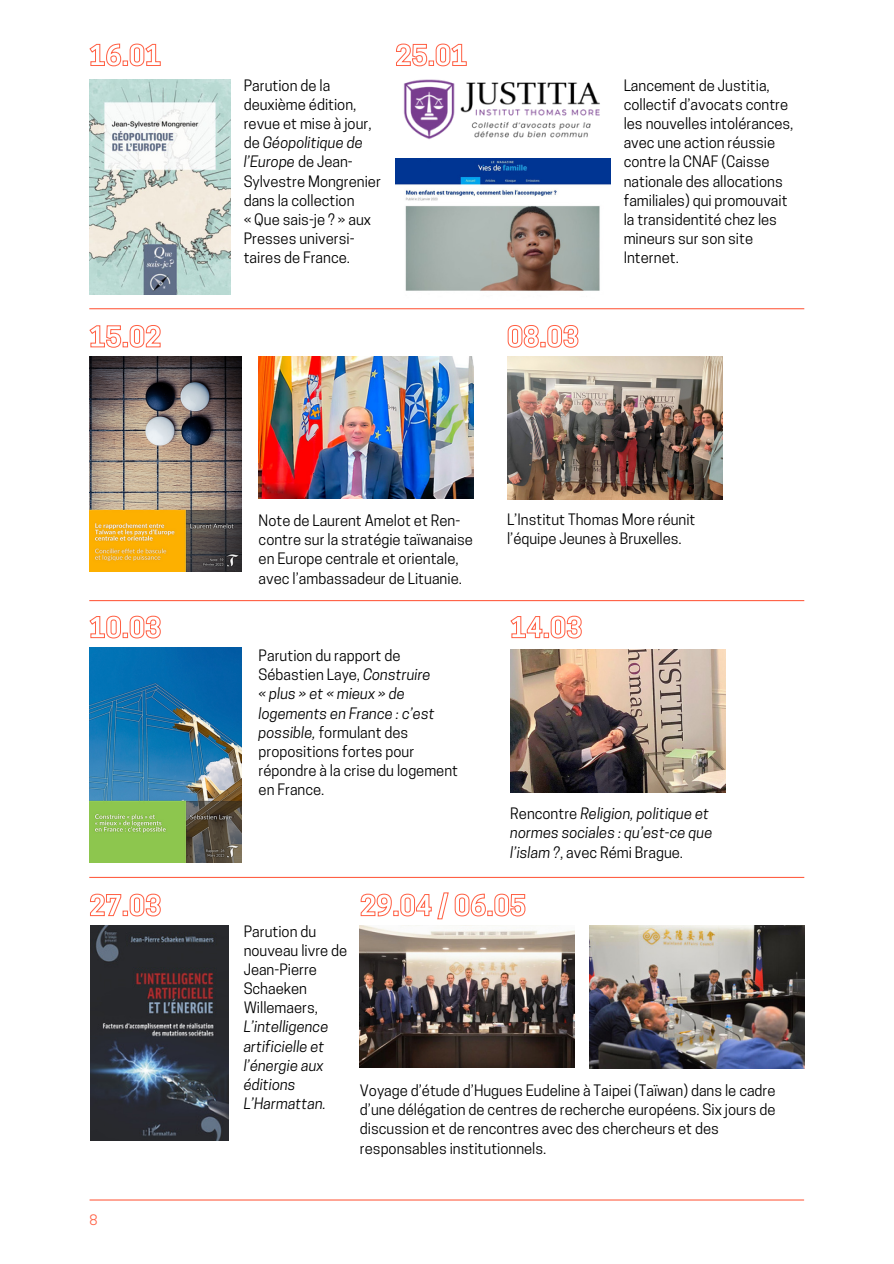
<style>
.page{position:relative;width:894px;height:1264px;background:#fff}
.page>*{position:absolute;margin:0;border:0;box-sizing:border-box;transform-origin:0 0}
.t1{font:14.85px/19.2px "Cooper Hewitt";color:#000}
.t2{font:italic 14.85px/19.2px "Cooper Hewitt";color:#000}
.t3{font:13.5px "Cooper Hewitt";color:#ff6145}
.s1{font-style:italic}
.s2{font-style:normal}
</style>
<div class="page">
<hr style="left:90px;top:1199px;width:713px;height:1px;background:#ff6145">
<hr style="left:89px;top:308px;width:715px;height:1px;background:#ff6145">
<img style="left:89px;top:79px;width:141px;height:215px">
<img style="left:395px;top:158px;width:215px;height:133px">
<hr style="left:89px;top:600px;width:715px;height:1px;background:#ff6145">
<hr style="left:89px;top:876px;width:715px;height:2px;background:#ff6145">
<img style="left:589px;top:925px;width:215px;height:143px">
<img style="left:507px;top:356px;width:214px;height:143px">
<img style="left:89px;top:356px;width:152px;height:215px">
<img style="left:258px;top:356px;width:215px;height:143px">
<img style="left:403px;top:79px;width:197px;height:61px">
<img style="left:89px;top:647px;width:152px;height:215px">
<img style="left:510px;top:649px;width:215px;height:143px">
<img style="left:90px;top:925px;width:139px;height:214px">
<svg style="left:89px;top:43px;width:72px;height:24px"></svg>
<svg style="left:396px;top:43px;width:71px;height:24px"></svg>
<svg style="left:507px;top:325px;width:72px;height:23px"></svg>
<svg style="left:89px;top:615px;width:72px;height:24px"></svg>
<svg style="left:90px;top:893px;width:71px;height:24px"></svg>
<svg style="left:360px;top:892px;width:166px;height:27px"></svg>
<svg style="left:89px;top:325px;width:72px;height:23px"></svg>
<svg style="left:510px;top:615px;width:72px;height:24px"></svg>
<img style="left:360px;top:925px;width:215px;height:142px">
<h1 class="t3" style="left:89px;top:1215px;width:10px">8</h1>
<p class="t1" style="left:243px;top:77px;width:139px">Parution de la deuxième édition, revue et mise à jour, de <span class="s1">Géopolitique de l’Europe</span> de Jean-<br>Sylvestre Mongrenier dans la collection</p>
<p class="t1" style="left:243px;top:211px;width:129px">« Que sais-je ? » aux<br>Presses universi&shy;taires de France.</p>
<h1 class="t1" style="left:623px;top:77px;width:171px">Lancement de Justitia, collectif d’avocats contre les nouvelles intolérances, avec une action réussie contre la CNAF (Caisse nationale des allocations familiales) qui promouvait</h1>
<p class="t1" style="left:623px;top:211px;width:155px">la transidentité chez les mineurs sur son site<br>Internet.</p>
<p class="t1" style="left:258px;top:513px;width:216px">Note de Laurent Amelot et Ren&shy;contre sur la stratégie taïwanaise en Europe centrale et orientale, avec l’ambassadeur de Lituanie.</p>
<p class="t1" style="left:258px;top:647px;width:143px">Parution du rapport de</p>
<p class="t1" style="left:258px;top:667px;width:173px">Sébastien Laye, <span class="s1">Construire</span></p>
<h1 class="t1" style="left:258px;top:686px;width:201px"><span class="s1">« plus » et « mieux » de logements en France : c’est possible,</span> formulant des propositions fortes pour répondre à la crise du logement en France.</h1>
<p class="t1" style="left:507px;top:511px;width:190px">L’Institut Thomas More réunit l’équipe Jeunes à Bruxelles.</p>
<p class="t2" style="left:510px;top:806px;width:203px"><span class="s2">Rencontre</span> Religion, politique et normes sociales : qu’est-ce que l’islam ?<span class="s2">, avec Rémi Brague.</span></p>
<p class="t1" style="left:243px;top:923px;width:105px">Parution du nouveau livre de<br>Jean-Pierre<br>Schaeken<br>Willemaers,</p>
<p class="t2" style="left:243px;top:1019px;width:86px">L’intelligence artificielle et l’énergie aux éditions<br>L’Harmattan.</p>
<p class="t1" style="left:360px;top:1082px;width:417px">Voyage d’étude d’Hugues Eudeline à Taipei (Taïwan) dans le cadre d’une délégation de centres de recherche européens. Six jours de discussion et de rencontres avec des chercheurs et des responsables institutionnels.</p>
</div>
